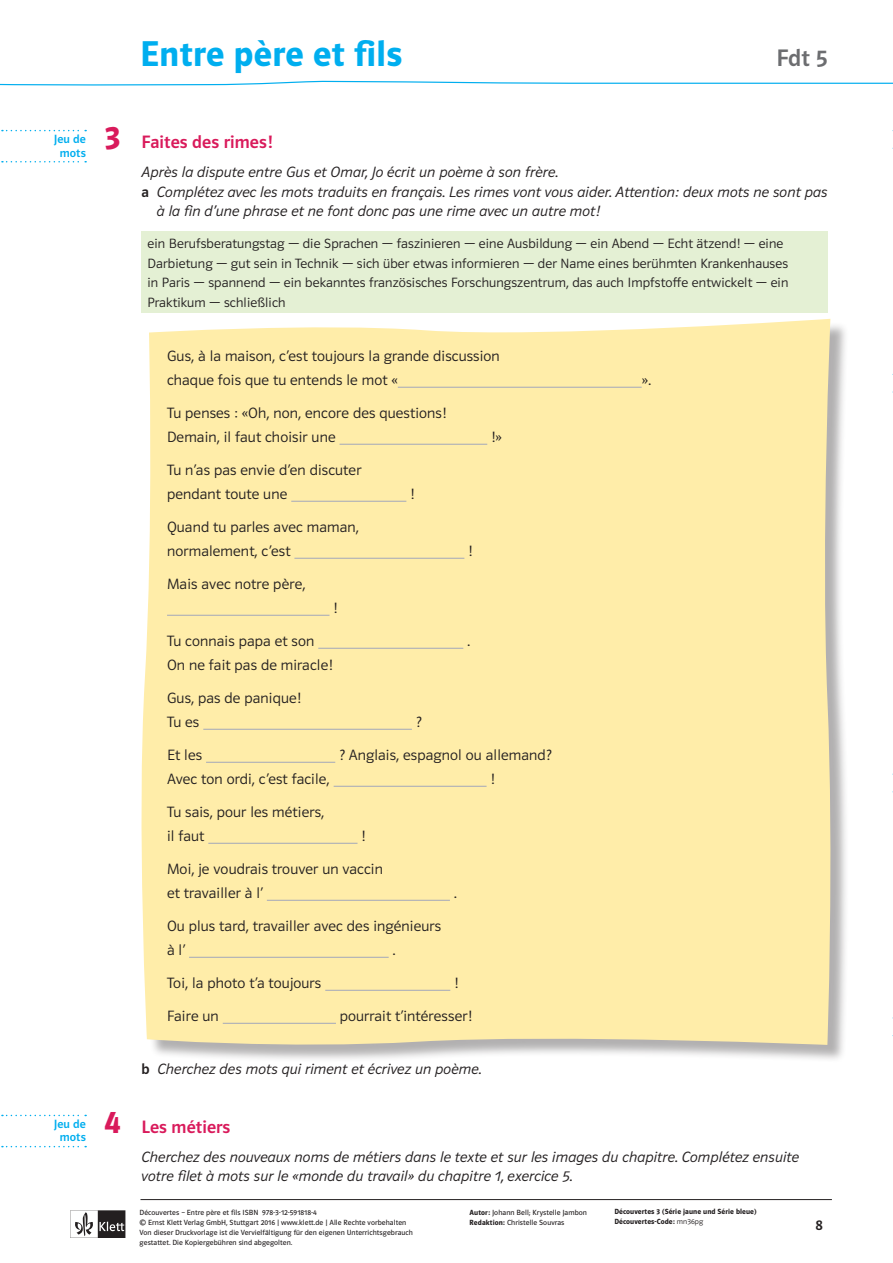
<style>
.page{position:relative;width:893px;height:1263px;background:#fff}
.page>*{position:absolute;margin:0;border:0;box-sizing:border-box;transform-origin:0 0}
.t1{font:36px "Polo ST11 K Hfett";letter-spacing:.01em;color:#00aeef}
.t2{font:33px "Polo ST11 K Hfett";color:#d91a5b}
.t3{font:24px "Polo ST11 K Krftg";color:#6c6d70}
.t4{font:18px "Polo ST11 K Krftg";letter-spacing:.005em;color:#d91a5b}
.t5{font:15px/24px "Polo ST11 K Leicht";letter-spacing:.01em;color:#231f20}
.t6{font:15px/19.5px "Polo ST11 K Leicht Kursiv";letter-spacing:.01em;color:#231f20}
.t7{font:15px "Polo ST11 K Krftg";color:#231f20}
.t8{font:13.5px/19.5px "Polo ST11 K Leicht";letter-spacing:.01em;color:#231f20}
.t9{font:12px "Polo ST11 K Krftg";letter-spacing:.01em;color:#00aeef}
.t10{font:7.5px/10.1px "Polo ST11 K Buch";letter-spacing:.01em;color:#231f20}
.t11{font:7.5px/10.1px "Polo ST11 K Hfett";letter-spacing:.01em;color:#231f20}
.s1{font-family:"Polo ST11 K Krftg"}
.s2{font-family:"Polo ST11 K Leicht"}
.s3{font-family:"Polo ST11 K Hfett"}
</style>
<div class="page">
<svg style="left:70px;top:1210px;width:55px;height:28px"></svg>
<hr style="left:140px;top:1199px;width:692px;height:1px;background:#231f20">
<svg style="left:0;top:80px;width:893px;height:6px"></svg>
<div style="left:142px;top:232px;width:686px;height:81px;background:#e4f0d4"></div>
<div style="left:144px;top:322px;width:705px;height:741px;background:#231f20;opacity:.35"></div>
<div style="left:141px;top:319px;width:693px;height:730px;background:#ffeda9"></div>
<hr style="left:398px;top:387px;width:244px;height:1px;background:#b2b3b7">
<hr style="left:340px;top:444px;width:147px;height:1px;background:#b2b3b7">
<hr style="left:291px;top:501px;width:115px;height:1px;background:#b2b3b7">
<hr style="left:294px;top:558px;width:170px;height:1px;background:#b2b3b7">
<hr style="left:167px;top:615px;width:162px;height:1px;background:#b2b3b7">
<hr style="left:318px;top:648px;width:145px;height:1px;background:#b2b3b7">
<hr style="left:203px;top:729px;width:209px;height:1px;background:#b2b3b7">
<hr style="left:206px;top:762px;width:129px;height:1px;background:#b2b3b7">
<hr style="left:334px;top:786px;width:153px;height:1px;background:#b2b3b7">
<hr style="left:208px;top:843px;width:149px;height:1px;background:#b2b3b7">
<hr style="left:267px;top:900px;width:183px;height:1px;background:#b2b3b7">
<hr style="left:189px;top:957px;width:200px;height:1px;background:#b2b3b7">
<hr style="left:325px;top:990px;width:125px;height:1px;background:#b2b3b7">
<hr style="left:223px;top:1023px;width:113px;height:1px;background:#b2b3b7">
<svg style="left:2px;top:130px;width:84px;height:1px"></svg>
<svg style="left:2px;top:161px;width:84px;height:1px"></svg>
<svg style="left:2px;top:1115px;width:84px;height:1px"></svg>
<svg style="left:2px;top:1146px;width:84px;height:1px"></svg>
<h1 class="t1" style="left:140px;top:34px;width:264px">Entre père et fils</h1>
<h3 class="t3" style="left:777px;top:45px;width:52px">Fdt 5</h3>
<p class="t9" style="left:54px;top:132px;width:34px">Jeu de</p>
<h2 class="t2" style="left:105px;top:118px;width:18px">3</h2>
<p class="t9" style="left:60px;top:146px;width:28px">mots</p>
<p class="t9" style="left:54px;top:1117px;width:34px">Jeu de</p>
<h2 class="t2" style="left:105px;top:1103px;width:18px">4</h2>
<p class="t9" style="left:60px;top:1131px;width:28px">mots</p>
<p class="t4" style="left:142px;top:132px;width:133px">Faites des rimes!</p>
<p class="t6" style="left:142px;top:162px;width:418px">Après la dispute entre Gus et Omar, Jo écrit un poème à son frère.</p>
<p class="t6" style="left:142px;top:182px;width:688px"><span class="s1">a</span> Complétez avec les mots traduits en français. Les rimes vont vous aider. Attention: deux mots ne sont pas</p>
<p class="t6" style="left:157px;top:201px;width:445px">à la fin d’une phrase et ne font donc pas une rime avec un autre mot!</p>
<p class="t8" style="left:148px;top:234px;width:642px">ein Berufsberatungstag — die Sprachen — faszinieren — eine Ausbildung — ein Abend — Echt ätzend! — eine Darbietung — gut sein in Technik — sich über etwas informieren — der Name eines berühmten Krankenhauses in Paris — spannend — ein bekanntes französisches Forschungszentrum, das auch Impfstoffe entwickelt — ein Praktikum — schließlich</p>
<p class="t5" style="left:167px;top:344px;width:334px">Gus, à la maison, c’est toujours la grande discussion chaque fois que tu entends le mot «</p>
<p class="t5" style="left:167px;top:401px;width:281px">Tu penses : «Oh, non, encore des questions!<br>Demain, il faut choisir une</p>
<p class="t5" style="left:167px;top:458px;width:196px">Tu n’as pas envie d’en discuter pendant toute une</p>
<p class="t5" style="left:167px;top:515px;width:193px">Quand tu parles avec maman, normalement, c’est</p>
<p class="t5" style="left:167px;top:572px;width:140px">Mais avec notre père,</p>
<p class="t5" style="left:333px;top:596px;width:6px">!</p>
<p class="t5" style="left:410px;top:482px;width:6px">!</p>
<p class="t5" style="left:468px;top:539px;width:6px">!</p>
<p class="t5" style="left:167px;top:629px;width:149px">Tu connais papa et son</p>
<p class="t5" style="left:467px;top:629px;width:5px">.</p>
<p class="t5" style="left:167px;top:653px;width:167px">On ne fait pas de miracle!</p>
<p class="t5" style="left:167px;top:686px;width:136px">Gus, pas de panique!<br>Tu es</p>
<p class="t5" style="left:416px;top:710px;width:7px">?</p>
<p class="t5" style="left:491px;top:425px;width:12px">!»</p>
<p class="t5" style="left:167px;top:743px;width:37px">Et les</p>
<p class="t5" style="left:339px;top:743px;width:214px">? Anglais, espagnol ou allemand?</p>
<p class="t5" style="left:167px;top:767px;width:164px">Avec ton ordi, c’est facile,</p>
<p class="t5" style="left:490px;top:767px;width:6px">!</p>
<p class="t5" style="left:167px;top:800px;width:159px">Tu sais, pour les métiers, il faut</p>
<p class="t5" style="left:361px;top:824px;width:6px">!</p>
<p class="t5" style="left:167px;top:857px;width:217px">Moi, je voudrais trouver un vaccin et travailler à l’</p>
<p class="t5" style="left:454px;top:881px;width:5px">.</p>
<p class="t5" style="left:167px;top:914px;width:276px">Ou plus tard, travailler avec des ingénieurs à l’</p>
<p class="t5" style="left:392px;top:938px;width:5px">.</p>
<p class="t5" style="left:167px;top:971px;width:156px">Toi, la photo t’a toujours</p>
<p class="t5" style="left:454px;top:971px;width:6px">!</p>
<p class="t5" style="left:167px;top:1004px;width:53px">Faire un</p>
<p class="t5" style="left:340px;top:1004px;width:134px">pourrait t’intéresser!</p>
<p class="t6" style="left:142px;top:1059px;width:341px"><span class="s1">b</span> Cherchez des mots qui riment et écrivez un poème.</p>
<p class="t5" style="left:642px;top:368px;width:11px">».</p>
<p class="t4" style="left:142px;top:1117px;width:90px">Les métiers</p>
<p class="t6" style="left:142px;top:1147px;width:659px">Cherchez des nouveaux noms de métiers dans le texte et sur les images du chapitre. Complétez ensuite votre filet à mots sur le «monde du travail» du chapitre 1, exercice 5.</p>
<p class="t11" style="left:614px;top:1206px;width:144px">Découvertes 3 (Série jaune und Série bleue)<br>Découvertes-Code: <span class="s2">mn36pg</span></p>
<p class="t10" style="left:140px;top:1207px;width:275px">Découvertes – Entre père et fils ISBN 978-3-12-591818-4<br>© Ernst Klett Verlag GmbH, Stuttgart 2016 | www.klett.de | Alle Rechte vorbehalten Von dieser Druckvorlage ist die Vervielfältigung für den eigenen Unterrichtsgebrauch gestattet. Die Kopiergebühren sind abgegolten.</p>
<p class="t10" style="left:470px;top:1208px;width:119px"><span class="s3">Autor:</span> Johann Bell; Krystelle Jambon<br><span class="s3">Redaktion:</span> Christelle Souvras</p>
<p class="t7" style="left:815px;top:1217px;width:9px">8</p>
</div>
